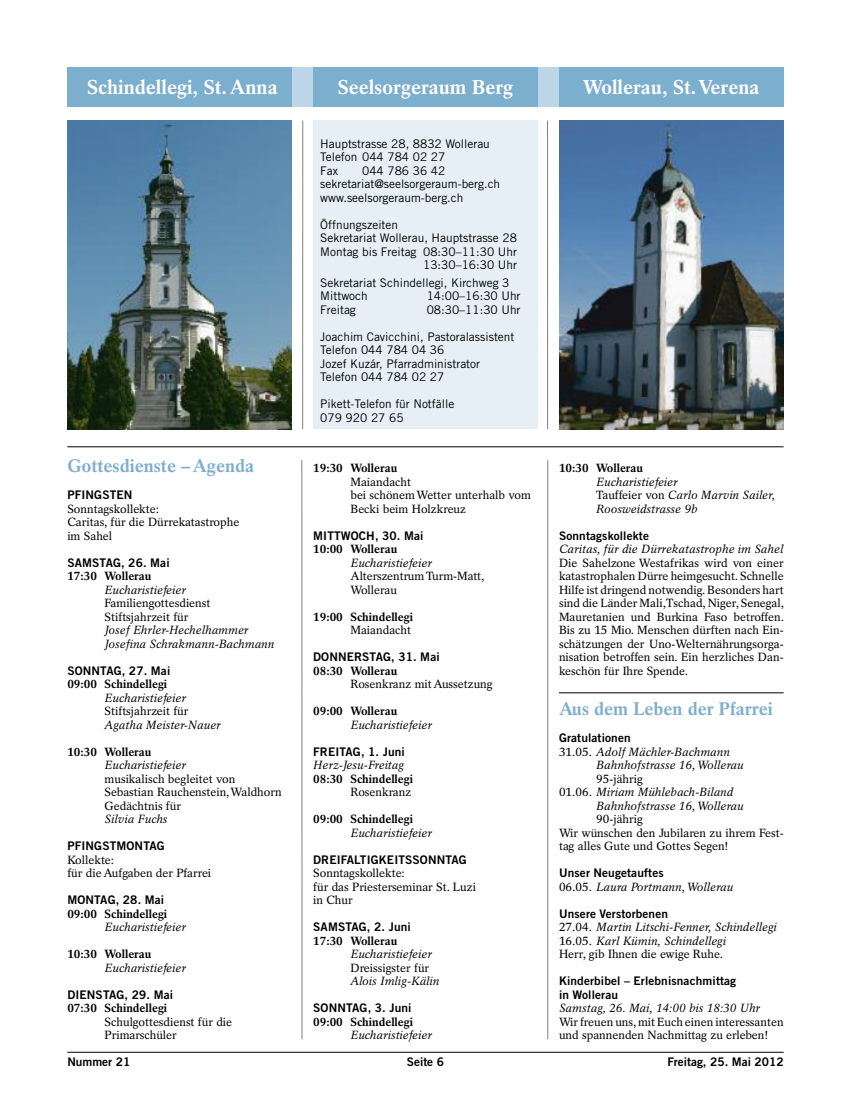
<style>
.page{position:relative;width:851px;height:1117px;background:#fff}
.page>*{position:absolute;margin:0;border:0;box-sizing:border-box;transform-origin:0 0}
.t1{font:700 20px "Rotation";color:#fff}
.t2{font:700 18.12px "Rotation";color:#7caece}
.t3{font:11.88px/13.5px "Rotation";color:#000}
.t4{font:italic 11.88px/13.5px "Rotation";color:#000}
.t5{font:11.88px/13.5px "Trade Gothic";color:#000}
.t6{font:11.88px/13.5px "Trade Gothic Bold Two";letter-spacing:.01em;color:#000}
.t7{font:700 11.88px "Rotation";color:#000}
.s1{font-style:normal}
</style>
<div class="page">
<hr style="left:301px;top:460px;width:1px;height:579px;background:#808080">
<hr style="left:547px;top:460px;width:1px;height:579px;background:#808080">
<div style="left:67px;top:67px;width:716px;height:40px;background:#bdd6e7"></div>
<img style="left:67px;top:120px;width:225px;height:309px">
<div style="left:313px;top:67px;width:224px;height:40px;background:#7caece"></div>
<hr style="left:302px;top:120px;width:1px;height:309px;background:#808080">
<hr style="left:547px;top:120px;width:1px;height:309px;background:#808080">
<hr style="left:67px;top:1051px;width:716px;height:1px;background:#000">
<img style="left:559px;top:120px;width:224px;height:309px">
<div style="left:559px;top:67px;width:224px;height:40px;background:#7caece"></div>
<div style="left:67px;top:67px;width:225px;height:40px;background:#7caece"></div>
<div style="left:313px;top:120px;width:224px;height:309px;background:#e5eff5"></div>
<hr style="left:67px;top:446px;width:716px;height:1px;background:#000">
<hr style="left:559px;top:692px;width:224px;height:1px;background:#000">
<h1 class="t1" style="left:87px;top:79px;width:192px">Schindellegi, St.Anna</h1>
<h2 class="t2" style="left:67px;top:458px;width:188px">Gottesdienste –Agenda</h2>
<p class="t6" style="left:67px;top:489px;width:67px">PFINGSTEN</p>
<p class="t3" style="left:67px;top:502px;width:173px">Sonntagskollekte:<br>Caritas, für die Dürrekatastrophe im Sahel</p>
<p class="t6" style="left:67px;top:556px;width:104px">SAMSTAG, 26. Mai</p>
<p class="t7" style="left:67px;top:571px;width:86px">17:30 Wollerau</p>
<p class="t4" style="left:105px;top:583px;width:83px">Eucharistiefeier</p>
<p class="t3" style="left:105px;top:597px;width:107px">Familiengottesdienst<br>Stiftsjahrzeit für</p>
<p class="t4" style="left:105px;top:624px;width:171px">Josef Ehrler-Hechelhammer<br>Josefina Schrakmann-Bachmann</p>
<p class="t6" style="left:67px;top:664px;width:104px">SONNTAG, 27. Mai</p>
<p class="t7" style="left:67px;top:679px;width:101px">09:00 Schindellegi</p>
<p class="t4" style="left:105px;top:691px;width:83px">Eucharistiefeier</p>
<p class="t3" style="left:105px;top:705px;width:85px">Stiftsjahrzeit für</p>
<p class="t4" style="left:105px;top:718px;width:118px">Agatha Meister-Nauer</p>
<p class="t7" style="left:67px;top:746px;width:86px">10:30 Wollerau</p>
<p class="t4" style="left:105px;top:759px;width:83px">Eucharistiefeier</p>
<p class="t3" style="left:105px;top:772px;width:178px">musikalisch begleitet von<br>Sebastian Rauchenstein,Waldhorn<br>Gedächtnis für</p>
<p class="t4" style="left:105px;top:813px;width:64px">Silvia Fuchs</p>
<p class="t6" style="left:67px;top:840px;width:99px">PFINGSTMONTAG</p>
<p class="t3" style="left:67px;top:853px;width:145px">Kollekte:<br>für dieAufgaben der Pfarrei</p>
<p class="t6" style="left:67px;top:894px;width:98px">MONTAG, 28. Mai</p>
<p class="t7" style="left:67px;top:908px;width:101px">09:00 Schindellegi</p>
<p class="t4" style="left:105px;top:921px;width:83px">Eucharistiefeier</p>
<p class="t7" style="left:67px;top:949px;width:86px">10:30 Wollerau</p>
<p class="t4" style="left:105px;top:961px;width:83px">Eucharistiefeier</p>
<p class="t6" style="left:67px;top:988px;width:107px">DIENSTAG, 29. Mai</p>
<p class="t7" style="left:67px;top:1003px;width:101px">07:30 Schindellegi</p>
<p class="t3" style="left:105px;top:1015px;width:129px">Schulgottesdienst für die<br>Primarschüler</p>
<h1 class="t1" style="left:337px;top:79px;width:177px">Seelsorgeraum Berg</h1>
<p class="t5" style="left:320px;top:138px;width:171px">Hauptstrasse 28, 8832 Wollerau<br>Telefon 044 784 02 27<br>Fax</p>
<p class="t5" style="left:320px;top:165px;width:181px;text-indent:42px">044 786 36 42 sekretariat@seelsorgeraum-berg.ch www.seelsorgeraum-berg.ch</p>
<p class="t5" style="left:320px;top:219px;width:79px">Öffnungszeiten</p>
<p class="t5" style="left:320px;top:232px;width:198px">Sekretariat Wollerau, Hauptstrasse 28</p>
<p class="t5" style="left:320px;top:246px;width:198px">Montag bis Freitag 08:30–11:30 Uhr</p>
<p class="t5" style="left:423px;top:259px;width:95px">13:30–16:30 Uhr</p>
<p class="t5" style="left:320px;top:276px;width:191px">Sekretariat Schindellegi, Kirchweg 3<br>Mittwoch</p>
<p class="t5" style="left:426px;top:290px;width:95px">14:00–16:30 Uhr</p>
<p class="t5" style="left:320px;top:303px;width:37px">Freitag</p>
<p class="t5" style="left:426px;top:303px;width:95px">08:30–11:30 Uhr</p>
<p class="t5" style="left:320px;top:330px;width:196px">Joachim Cavicchini, Pastoralassistent<br>Telefon 044 784 04 36<br>Jozef Kuzár, Pfarradministrator<br>Telefon 044 784 02 27</p>
<p class="t5" style="left:320px;top:398px;width:135px">Pikett-Telefon für Notfälle<br>079 920 27 65</p>
<p class="t7" style="left:313px;top:463px;width:86px">19:30 Wollerau</p>
<p class="t3" style="left:350px;top:475px;width:182px">Maiandacht<br>bei schönemWetter unterhalb vom<br>Becki beim Holzkreuz</p>
<p class="t6" style="left:313px;top:529px;width:112px">MITTWOCH, 30. Mai</p>
<p class="t7" style="left:313px;top:544px;width:86px">10:00 Wollerau</p>
<p class="t4" style="left:350px;top:556px;width:83px">Eucharistiefeier</p>
<p class="t3" style="left:350px;top:570px;width:136px">Alterszentrum Turm-Matt,<br>Wollerau</p>
<p class="t7" style="left:313px;top:611px;width:101px">19:00 Schindellegi</p>
<p class="t3" style="left:350px;top:624px;width:62px">Maiandacht</p>
<p class="t6" style="left:313px;top:651px;width:128px">DONNERSTAG, 31. Mai</p>
<p class="t7" style="left:313px;top:665px;width:86px">08:30 Wollerau</p>
<p class="t3" style="left:350px;top:678px;width:144px">Rosenkranz mitAussetzung</p>
<p class="t7" style="left:313px;top:706px;width:86px">09:00 Wollerau</p>
<p class="t4" style="left:350px;top:718px;width:83px">Eucharistiefeier</p>
<p class="t6" style="left:313px;top:745px;width:93px">FREITAG, 1. Juni</p>
<p class="t4" style="left:313px;top:759px;width:92px">Herz-Jesu-Freitag</p>
<p class="t7" style="left:313px;top:773px;width:101px">08:30 Schindellegi</p>
<p class="t3" style="left:350px;top:786px;width:62px">Rosenkranz</p>
<p class="t7" style="left:313px;top:814px;width:101px">09:00 Schindellegi</p>
<p class="t4" style="left:350px;top:826px;width:83px">Eucharistiefeier</p>
<p class="t6" style="left:313px;top:853px;width:155px">DREIFALTIGKEITSSONNTAG</p>
<p class="t3" style="left:313px;top:867px;width:164px">Sonntagskollekte:<br>für das Priesterseminar St. Luzi in Chur</p>
<p class="t6" style="left:313px;top:921px;width:99px">SAMSTAG, 2. Juni</p>
<p class="t7" style="left:313px;top:935px;width:86px">17:30 Wollerau</p>
<p class="t4" style="left:350px;top:948px;width:83px">Eucharistiefeier</p>
<p class="t3" style="left:350px;top:961px;width:80px">Dreissigster für</p>
<p class="t4" style="left:350px;top:975px;width:90px">Alois Imlig-Kälin</p>
<p class="t6" style="left:313px;top:1002px;width:100px">SONNTAG, 3. Juni</p>
<p class="t7" style="left:313px;top:1016px;width:101px">09:00 Schindellegi</p>
<p class="t4" style="left:350px;top:1029px;width:83px">Eucharistiefeier</p>
<h1 class="t1" style="left:583px;top:79px;width:178px">Wollerau, St.Verena</h1>
<p class="t7" style="left:559px;top:463px;width:86px">10:30 Wollerau</p>
<p class="t4" style="left:596px;top:475px;width:180px">Eucharistiefeier<br><span class="s1">Tauffeier von</span> Carlo Marvin Sailer,<br>Roosweidstrasse 9b</p>
<p class="t6" style="left:559px;top:529px;width:91px">Sonntagskollekte</p>
<p class="t4" style="left:559px;top:543px;width:226px">Caritas, für die Dürrekatastrophe im Sahel</p>
<p class="t3" style="left:559px;top:556px;width:226px;text-align:justify">Die Sahelzone Westafrikas wird von einer katastrophalen Dürre heimgesucht. Schnelle Hilfe ist dringend notwendig.Besonders hart sind die Länder Mali,Tschad,Niger, Senegal, Mauretanien und Burkina Faso betroffen.<br>Bis zu 15 Mio. Menschen dürften nach Ein&shy;schätzungen der Uno-Welternährungsorga&shy;nisation betroffen sein. Ein herzliches Dan&shy;keschön für Ihre Spende.</p>
<h2 class="t2" style="left:559px;top:701px;width:215px">Aus dem Leben der Pfarrei</h2>
<p class="t6" style="left:559px;top:732px;width:73px">Gratulationen</p>
<p class="t4" style="left:596px;top:745px;width:149px;text-indent:-37px"><span class="s1">31.05.</span> Adolf Mächler-Bachmann<br>Bahnhofstrasse 16,Wollerau</p>
<p class="t3" style="left:596px;top:772px;width:48px">95-jährig</p>
<p class="t4" style="left:559px;top:786px;width:176px"><span class="s1">01.06.</span> Miriam Mühlebach-Biland</p>
<p class="t4" style="left:596px;top:799px;width:149px">Bahnhofstrasse 16,Wollerau</p>
<p class="t3" style="left:559px;top:813px;width:226px;text-indent:37px">90-jährig<br>Wir wünschen den Jubilaren zu ihrem Fest&shy;tag alles Gute und Gottes Segen!</p>
<p class="t6" style="left:559px;top:867px;width:106px">Unser Neugetauftes</p>
<p class="t4" style="left:559px;top:880px;width:176px"><span class="s1">06.05.</span> Laura Portmann,Wollerau</p>
<p class="t6" style="left:559px;top:907px;width:110px">Unsere Verstorbenen</p>
<p class="t4" style="left:559px;top:921px;width:219px"><span class="s1">27.04.</span> Martin Litschi-Fenner, Schindellegi<br><span class="s1">16.05.</span> Karl Kümin, Schindellegi<br><span class="s1">Herr, gib Ihnen die ewige Ruhe.</span></p>
<p class="t6" style="left:559px;top:975px;width:179px">Kinderbibel – Erlebnisnachmittag in Wollerau</p>
<p class="t4" style="left:559px;top:1002px;width:203px">Samstag, 26. Mai, 14:00 bis 18:30 Uhr</p>
<p class="t3" style="left:559px;top:1015px;width:226px">Wir freuen uns,mit Euch einen interessanten und spannenden Nachmittag zu erleben!</p>
<p class="t6" style="left:67px;top:1056px;width:64px">Nummer 21</p>
<p class="t6" style="left:407px;top:1056px;width:39px">Seite 6</p>
<p class="t6" style="left:667px;top:1056px;width:118px">Freitag, 25. Mai 2012</p>
</div>
